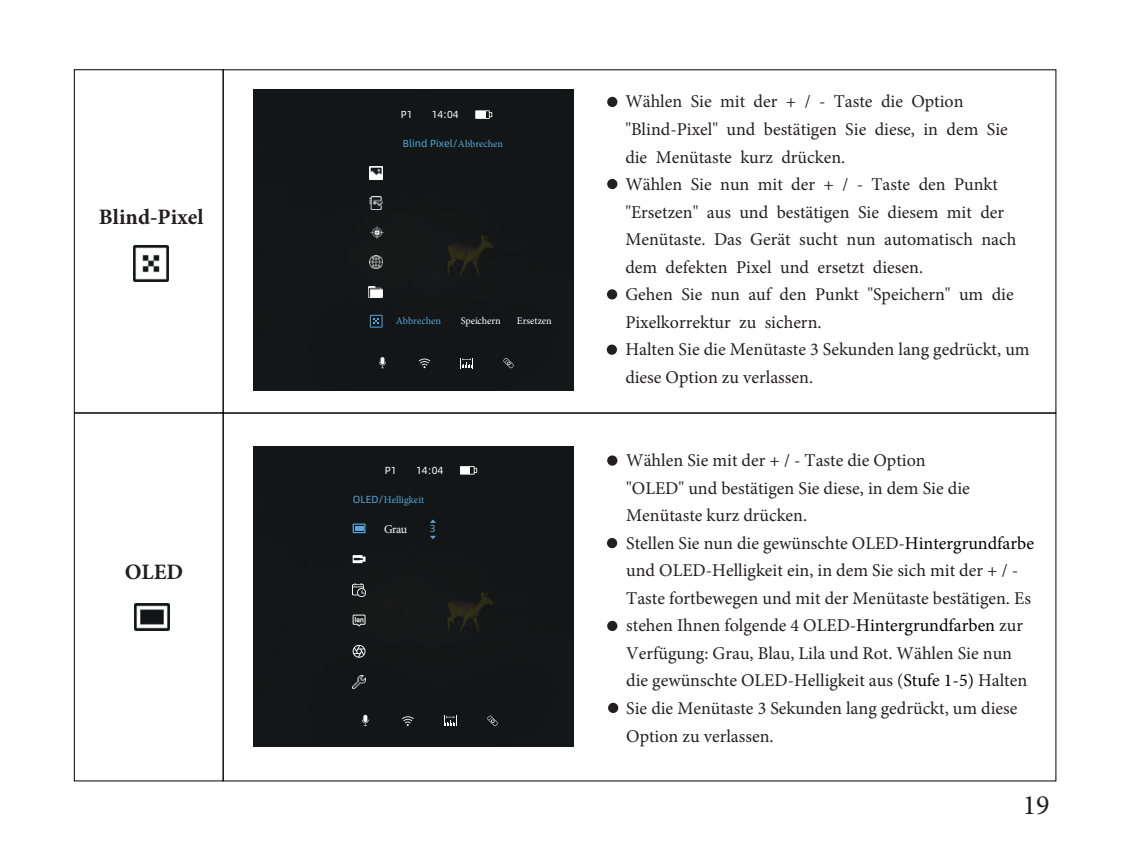
<style>
.page{position:relative;width:1134px;height:851px;background:#fff}
.page>*{position:absolute;margin:0;border:0;box-sizing:border-box;transform-origin:0 0}
.t1{font:28px "Minion Pro";color:#231f20}
.t2{font:700 22px "Minion Pro";color:#231f20}
.t3{font:18px/27.6px "Minion Pro";color:#231f20}
.t4{font:12px "Minion Pro";color:#fff}
.t5{font:10.4px "Minion Pro";color:#55a5db}
.t6{font:10.4px "Alibaba Pu Hui Ti";color:#fff}
.t7{font:10.4px "Alibaba Pu Hui Ti";color:#55a5db}
.t8{font:10.2px "Alibaba Pu Hui Ti";color:#55a5db}
.t9{font:10.2px "Minion Pro";letter-spacing:-.01em;color:#fff}
.t10{font:10.2px "Minion Pro";color:#55a5db}
.t11{font:10.2px "Alibaba Pu Hui Ti";color:#fff}
.s1{font-family:"Minion Pro"}
.s2{font-family:"Alibaba Pu Hui Ti"}
.s3{color:#000}
</style>
<div class="page">
<img style="left:134px;top:603px;width:35px;height:27px">
<div style="left:607px;top:97px;width:10px;height:10px;background:#231f20;border-radius:50%"></div>
<div style="left:607px;top:179px;width:10px;height:10px;background:#231f20;border-radius:50%"></div>
<div style="left:607px;top:289px;width:10px;height:10px;background:#231f20;border-radius:50%"></div>
<div style="left:607px;top:344px;width:10px;height:11px;background:#231f20;border-radius:50%"></div>
<div style="left:607px;top:455px;width:10px;height:10px;background:#231f20;border-radius:50%"></div>
<div style="left:607px;top:538px;width:10px;height:10px;background:#231f20;border-radius:50%"></div>
<div style="left:607px;top:620px;width:10px;height:11px;background:#231f20;border-radius:50%"></div>
<div style="left:608px;top:702px;width:10px;height:11px;background:#231f20;border-radius:50%"></div>
<img style="left:133px;top:246px;width:36px;height:35px">
<div style="left:74px;top:69px;width:150px;height:344px;border:1px solid #020304"></div>
<div style="left:74px;top:412px;width:150px;height:369px;border:1px solid #020304"></div>
<div style="left:253px;top:90px;width:320px;height:300px;background:#131616"></div>
<div style="left:253px;top:446px;width:320px;height:300px;background:#131616"></div>
<svg style="left:475px;top:110px;width:17px;height:9px"></svg>
<svg style="left:379px;top:357px;width:7px;height:11px"></svg>
<svg style="left:419px;top:358px;width:11px;height:10px"></svg>
<svg style="left:460px;top:358px;width:13px;height:10px"></svg>
<svg style="left:503px;top:358px;width:11px;height:10px"></svg>
<svg style="left:370px;top:196px;width:13px;height:13px"></svg>
<svg style="left:370px;top:226px;width:13px;height:13px"></svg>
<svg style="left:370px;top:255px;width:13px;height:13px"></svg>
<svg style="left:370px;top:315px;width:13px;height:12px"></svg>
<svg style="left:370px;top:167px;width:13px;height:12px"></svg>
<svg style="left:460px;top:466px;width:17px;height:8px"></svg>
<svg style="left:362px;top:714px;width:7px;height:12px"></svg>
<svg style="left:402px;top:716px;width:12px;height:10px"></svg>
<svg style="left:444px;top:715px;width:13px;height:11px"></svg>
<svg style="left:487px;top:715px;width:11px;height:11px"></svg>
<svg style="left:353px;top:523px;width:12px;height:10px"></svg>
<svg style="left:430px;top:519px;width:6px;height:4px"></svg>
<svg style="left:430px;top:535px;width:6px;height:4px"></svg>
<svg style="left:353px;top:614px;width:12px;height:12px"></svg>
<svg style="left:353px;top:555px;width:12px;height:8px"></svg>
<svg style="left:352px;top:644px;width:13px;height:14px"></svg>
<img style="left:369px;top:286px;width:14px;height:11px">
<img style="left:352px;top:583px;width:14px;height:13px">
<img style="left:352px;top:675px;width:14px;height:13px">
<p class="t2" style="left:99px;top:201px;width:106px">Blind-Pixel</p>
<p class="t2" style="left:125px;top:556px;width:60px">OLED</p>
<p class="t11" style="left:401px;top:107px;width:13px">P1</p>
<p class="t11" style="left:432px;top:107px;width:28px">14:04</p>
<p class="t8" style="left:403px;top:135px;width:102px">Blind Pixel/<span class="s1">Abbrechen</span></p>
<p class="t10" style="left:396px;top:314px;width:47px">Abbrechen</p>
<p class="t9" style="left:461px;top:314px;width:41px">Speichern</p>
<p class="t9" style="left:517px;top:314px;width:37px">Ersetzen</p>
<p class="t6" style="left:385px;top:462px;width:13px">P1</p>
<p class="t6" style="left:416px;top:462px;width:29px">14:04</p>
<p class="t5" style="left:353px;top:492px;width:73px"><span class="s2">OLED/</span>Helligkeit</p>
<p class="t4" style="left:384px;top:521px;width:25px">Grau</p>
<p class="t7" style="left:430px;top:520px;width:7px">3</p>
<p class="t3" style="left:625px;top:88px;width:406px">Wählen Sie mit der + / - Taste die Option "Blind-Pixel" und bestätigen Sie diese, in dem Sie die Menütaste kurz drücken.<br>Wählen Sie nun mit der + / - Taste den Punkt "Ersetzen" aus und bestätigen Sie diesem mit der Menütaste. Das Gerät sucht nun automatisch nach dem defekten Pixel und ersetzt diesen.<br>Gehen Sie nun auf den Punkt "Speichern" um die Pixelkorrektur zu sichern.<br>Halten Sie die Menütaste 3 Sekunden lang gedrückt, um diese Option zu verlassen.</p>
<p class="t3" style="left:626px;top:446px;width:409px">Wählen Sie mit der + / - Taste die Option<br>"OLED" und bestätigen Sie diese, in dem Sie die Menütaste kurz drücken.<br>Stellen Sie nun die gewünschte OLED-<span class="s3">Hintergrundfarbe </span>und OLED-Helligkeit ein, in dem Sie sich mit der + / - Taste fortbewegen und mit der Menütaste bestätigen. Es stehen Ihnen folgende 4 OLED-<span class="s3">Hintergrundfarben</span> zur Verfügung: Grau, Blau, Lila und Rot. Wählen Sie nun die gewünschte OLED-Helligkeit aus (<span class="s3">Stufe 1-5)</span> Halten Sie die Menütaste 3 Sekunden lang gedrückt, um diese Option zu verlassen.</p>
<h1 class="t1" style="left:1023px;top:786px;width:28px">19</h1>
</div>
